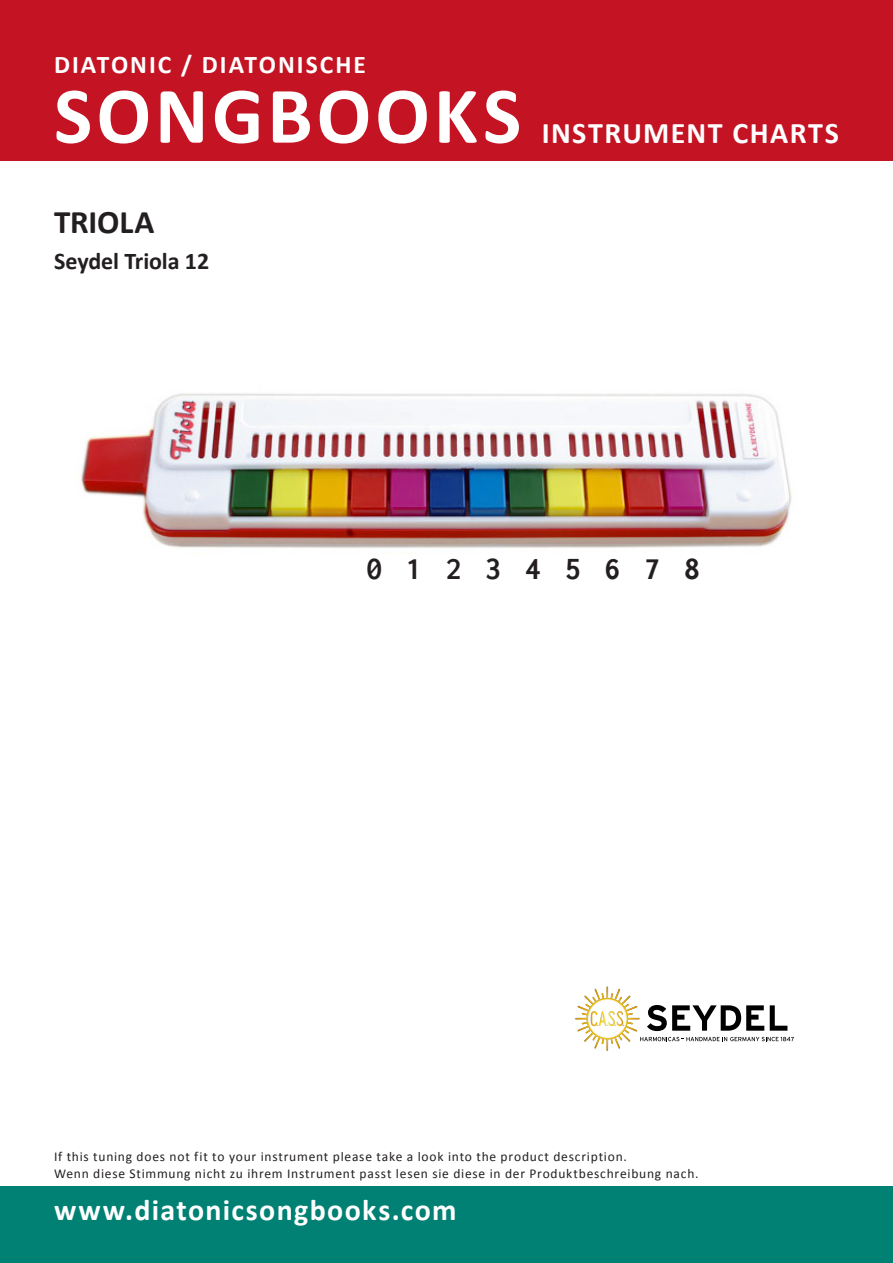
<style>
.page{position:relative;width:893px;height:1263px;background:#fff}
.page>*{position:absolute;margin:0;border:0;box-sizing:border-box;transform-origin:0 0}
.t1{font:700 81px "Calibri";letter-spacing:.045em;color:#fff}
.t2{font:700 33px "Calibri";letter-spacing:-.005em;color:#231f20}
.t3{font:700 31.5px "Inconsolata";letter-spacing:.76em;color:#231f20}
.t4{font:700 30px "Calibri";letter-spacing:.045em;color:#fff}
.t5{font:700 25.5px "Calibri";letter-spacing:.075em;color:#fff}
.t6{font:700 24px "Calibri";letter-spacing:-.005em;color:#231f20}
.t7{font:13.5px "Calibri";letter-spacing:.055em;color:#231f20}
</style>
<div class="page">
<img style="left:80px;top:393px;width:712px;height:156px">
<svg style="left:575px;top:986px;width:219px;height:65px"></svg>
<div style="left:0;top:0;width:893px;height:161px;background:#c41323"></div>
<div style="left:0;top:1186px;width:893px;height:77px;background:#008173"></div>
<p class="t5" style="left:54px;top:49px;width:313px">DIATONIC / DIATONISCHE</p>
<p class="t1" style="left:54px;top:65px;width:469px">SONGBOOKS</p>
<p class="t4" style="left:542px;top:115px;width:299px">INSTRUMENT CHARTS</p>
<p class="t2" style="left:54px;top:202px;width:102px">TRIOLA</p>
<p class="t6" style="left:54px;top:246px;width:157px">Seydel Triola 12</p>
<p class="t3" style="left:366px;top:547px;width:335px">012345678</p>
<p class="t7" style="left:54px;top:1148px;width:574px">If this tuning does not fit to your instrument please take a look into the product description.</p>
<p class="t7" style="left:54px;top:1165px;width:646px">Wenn diese Stimmung nicht zu ihrem Instrument passt lesen sie diese in der Produktbeschreibung nach.</p>
<p class="t4" style="left:54px;top:1192px;width:404px">www.diatonicsongbooks.com</p>
</div>
